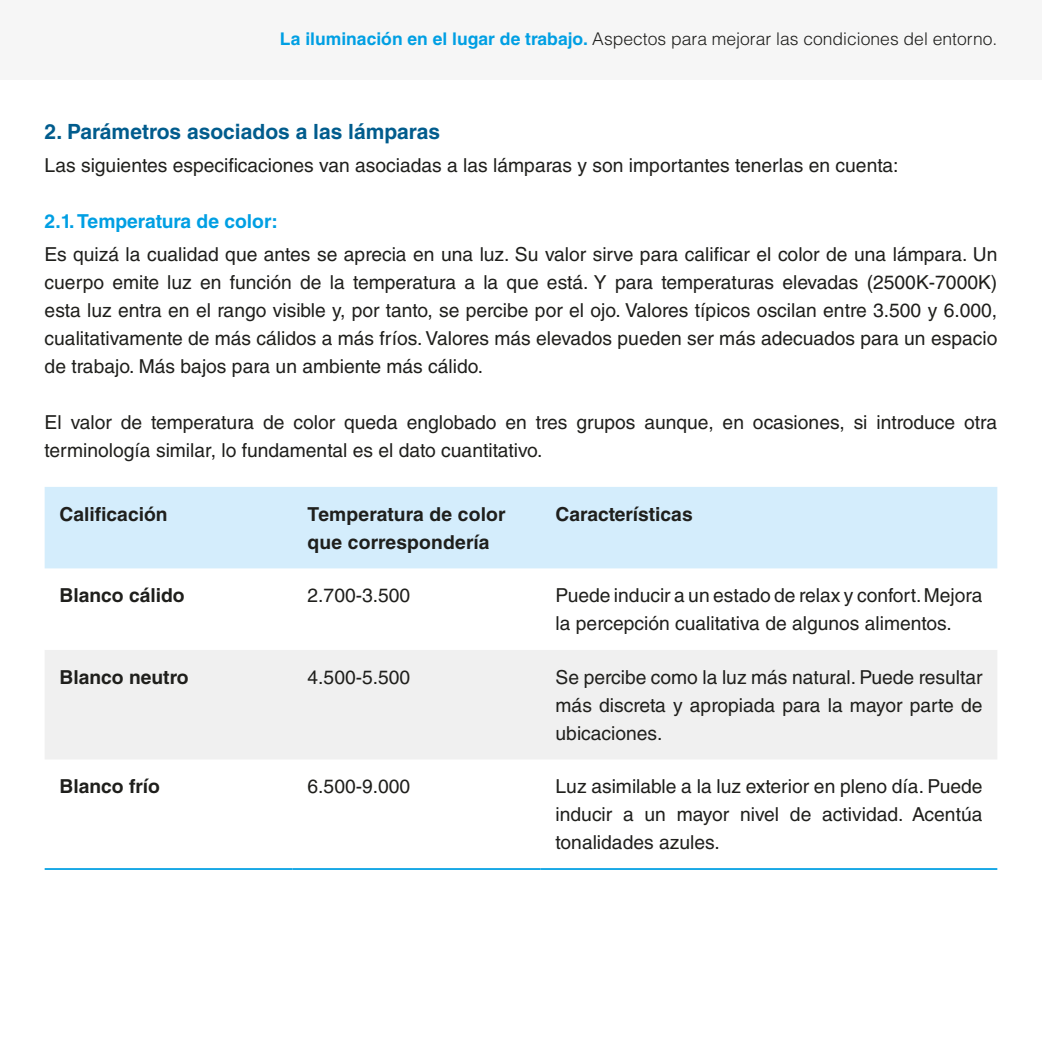
<style>
.page{position:relative;width:1042px;height:1042px;background:#fff}
.page>*{position:absolute;margin:0;border:0;box-sizing:border-box;transform-origin:0 0}
.t1{font:700 21px "Helvetica LT Std";color:#015c8d}
.t2{font:19.25px/28px "Helvetica LT Std";color:#1f1f1c;text-align:justify}
.t3{font:700 19.25px/28px "Helvetica LT Std";color:#1f1f1c}
.t4{font:700 19.25px "Helvetica LT Std";color:#009fe3}
.t5{font:300 17.5px "Helvetica LT Std";color:#1e1e1c}
.s1{font-weight:700;color:#009fe3}
</style>
<div class="page">
<div style="left:0;top:0;width:1041px;height:79px;background:#f6f6f6"></div>
<div style="left:45px;top:487px;width:952px;height:81px;background:#d4edfc"></div>
<div style="left:45px;top:650px;width:952px;height:109px;background:#f0f0f0"></div>
<hr style="left:45px;top:868px;width:248px;height:2px;background:#009fe3">
<hr style="left:293px;top:868px;width:248px;height:2px;background:#009fe3">
<hr style="left:541px;top:868px;width:456px;height:2px;background:#009fe3">
<p class="t5" style="left:280px;top:28px;width:719px"><span class="s1">La iluminación en el lugar de trabajo.</span> Aspectos para mejorar las condiciones del entorno.</p>
<p class="t1" style="left:45px;top:119px;width:397px">2. Parámetros asociados a las lámparas</p>
<p class="t2" style="left:45px;top:151px;width:855px">Las siguientes especificaciones van asociadas a las lámparas y son importantes tenerlas en cuenta:</p>
<p class="t4" style="left:45px;top:210px;width:235px">2.1. Temperatura de color:</p>
<p class="t2" style="left:45px;top:240px;width:954px">Es quizá la cualidad que antes se aprecia en una luz. Su valor sirve para calificar el color de una lámpara. Un cuerpo emite luz en función de la temperatura a la que está. Y para temperaturas elevadas (2500K-7000K) esta luz entra en el rango visible y, por tanto, se percibe por el ojo. Valores típicos oscilan entre 3.500 y 6.000, cualitativamente de más cálidos a más fríos. Valores más elevados pueden ser más adecuados para un espacio de trabajo. Más bajos para un ambiente más cálido.</p>
<p class="t2" style="left:45px;top:408px;width:954px">El valor de temperatura de color queda englobado en tres grupos aunque, en ocasiones, si introduce otra terminología similar, lo fundamental es el dato cuantitativo.</p>
<p class="t3" style="left:60px;top:499px;width:110px">Calificación</p>
<p class="t3" style="left:308px;top:499px;width:200px">Temperatura de color que correspondería</p>
<p class="t3" style="left:555px;top:499px;width:139px">Características</p>
<p class="t3" style="left:60px;top:581px;width:127px">Blanco cálido</p>
<p class="t2" style="left:308px;top:581px;width:104px">2.700-3.500</p>
<p class="t2" style="left:555px;top:581px;width:428px">Puede inducir a un estado de relax y confort. Mejora la percepción cualitativa de algunos alimentos.</p>
<p class="t3" style="left:60px;top:662px;width:131px">Blanco neutro</p>
<p class="t2" style="left:308px;top:663px;width:104px">4.500-5.500</p>
<p class="t2" style="left:555px;top:663px;width:428px">Se percibe como la luz más natural. Puede resultar más discreta y apropiada para la mayor parte de ubicaciones.</p>
<p class="t3" style="left:60px;top:772px;width:102px">Blanco frío</p>
<p class="t2" style="left:308px;top:772px;width:104px">6.500-9.000</p>
<p class="t2" style="left:555px;top:772px;width:428px">Luz asimilable a la luz exterior en pleno día. Puede inducir a un mayor nivel de actividad. Acentúa tonalidades azules.</p>
</div>
